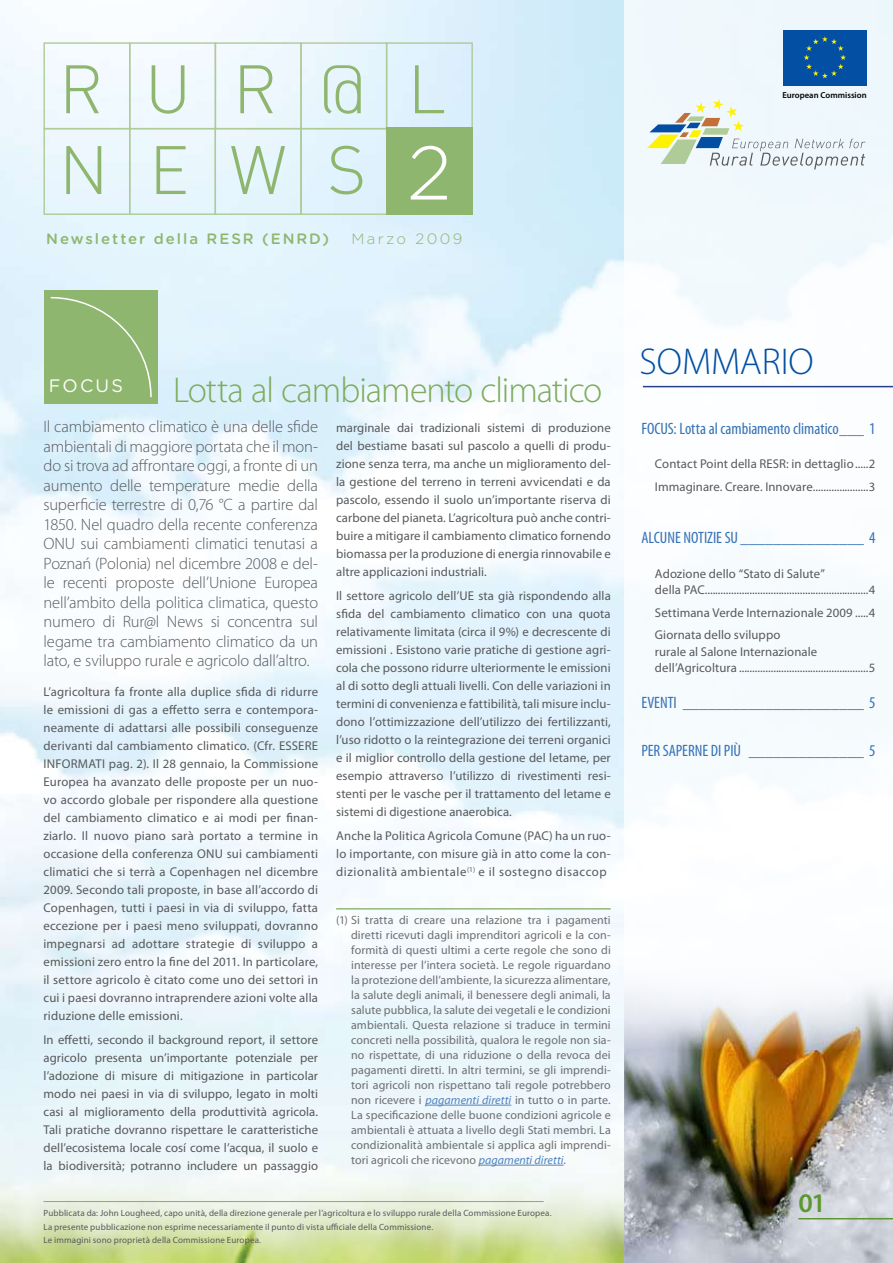
<style>
.page{position:relative;width:893px;height:1263px;background:#fff}
.page>*{position:absolute;margin:0;border:0;box-sizing:border-box;transform-origin:0 0}
.t1{font:300 67.35px "FFDIN";letter-spacing:.6em;color:#8eb66f}
.t2{font:300 37.5px "Myriad Pro";color:#034fa3}
.t3{font:300 36px "Myriad Pro";letter-spacing:-.03em;color:#7dac5b}
.t4{font:600 27px "Myriad Pro";color:#5d9732}
.t5{font:18px "Gotham Rounded";letter-spacing:.12em;color:#fff}
.t6{font:300 16.5px/19.5px "Myriad Pro";letter-spacing:-.01em;color:#58595b;text-align:justify}
.t7{font:condensed 16.5px "Myriad Pro";letter-spacing:-.005em;color:#3572b6}
.t8{font:500 15px "Gotham Rounded";letter-spacing:.13em;color:#8eb66f}
.t9{font:300 15px "Gotham Rounded";letter-spacing:.16em;color:#8eb66f}
.t10{font:12.75px/18px "Myriad Pro";letter-spacing:.01em;color:#58595b;text-align:justify}
.t11{font:12px/15px "Myriad Pro";letter-spacing:.005em;color:#6d6f71;text-align:justify}
.t12{font:9px/13.5px "Myriad Pro";letter-spacing:.02em;color:#58595b}
.t13{font:600 8.7px "Myriad Pro";color:#000}
.s1{font-family:"Gotham HTF";font-size:75.75px;color:#fff}
.s2{font-style:italic;color:#4f83be}
</style>
<div class="page">
<img style="left:0;top:0;width:893px;height:1263px">
<div style="left:625px;top:1px;width:267px;height:1262px;background:#f8fcfe"></div>
<img style="left:625px;top:959px;width:268px;height:304px">
<hr style="left:643px;top:386px;width:250px;height:1px;background:#25408f">
<hr style="left:798px;top:1218px;width:95px;height:1px;background:#5d9732">
<div style="left:783px;top:30px;width:84px;height:55px;background:#034fa3"></div>
<svg style="left:804px;top:36px;width:42px;height:42px"></svg>
<svg style="left:647px;top:99px;width:218px;height:71px"></svg>
<hr style="left:44px;top:1201px;width:500px;height:1px;background:#999">
<div style="left:43px;top:42px;width:87px;height:87px;border:1px solid #aecb98"></div>
<div style="left:215px;top:42px;width:87px;height:87px;border:1px solid #aecb98"></div>
<div style="left:386px;top:42px;width:87px;height:87px;border:1px solid #aecb98"></div>
<div style="left:129px;top:128px;width:87px;height:87px;border:1px solid #aecb98"></div>
<div style="left:129px;top:42px;width:87px;height:87px;border:1px solid #aecb98"></div>
<div style="left:300px;top:42px;width:87px;height:87px;border:1px solid #aecb98"></div>
<div style="left:43px;top:128px;width:87px;height:87px;border:1px solid #aecb98"></div>
<div style="left:301px;top:128px;width:86px;height:87px;border:1px solid #aecb98"></div>
<div style="left:215px;top:128px;width:87px;height:87px;border:1px solid #aecb98"></div>
<div style="left:386px;top:128px;width:87px;height:87px;background:#8eb66f"></div>
<div style="left:44px;top:291px;width:113px;height:113px;background:#8eb66f"></div>
<svg style="left:50px;top:297px;width:102px;height:101px"></svg>
<hr style="left:336px;top:908px;width:275px;height:1px;background:#5d9732">
<hr style="left:425px;top:1105px;width:86px;height:1px;background:#4f83be">
<hr style="left:479px;top:1165px;width:85px;height:1px;background:#4f83be">
<h1 class="t1" style="left:59px;top:48px;width:389px">RUR@L</h1>
<h1 class="t1" style="left:59px;top:128px;width:394px">NEWS<span class="s1">2</span></h1>
<p class="t8" style="left:46px;top:228px;width:284px">Newsletter della RESR (ENRD)</p>
<p class="t9" style="left:351px;top:229px;width:113px">Marzo 2009</p>
<p class="t13" style="left:782px;top:90px;width:86px">European Commission</p>
<h3 class="t5" style="left:49px;top:373px;width:75px">FOCUS</h3>
<h3 class="t3" style="left:173px;top:370px;width:431px">Lotta al cambiamento climatico</h3>
<p class="t6" style="left:44px;top:417px;width:276px">Il cambiamento climatico è una delle sfide ambientali di maggiore portata che il mon&shy;do si trova ad affrontare oggi, a fronte di un aumento delle temperature medie della superficie terrestre di 0,76 °C a partire dal 1850. Nel quadro della recente conferenza ONU sui cambiamenti climatici tenutasi a Poznań (Polonia) nel dicembre 2008 e del&shy;le recenti proposte dell’Unione Europea nell’ambito della politica climatica, questo numero di Rur@l News si concentra sul legame tra cambiamento climatico da un lato, e sviluppo rurale e agricolo dall’altro.</p>
<p class="t10" style="left:44px;top:683px;width:276px">L’agricoltura fa fronte alla duplice sfida di ridurre le emissioni di gas a effetto serra e contempora&shy;neamente di adattarsi alle possibili conseguenze derivanti dal cambiamento climatico. (Cfr. ESSERE INFORMATI pag. 2). Il 28 gennaio, la Commissione Europea ha avanzato delle proposte per un nuo&shy;vo accordo globale per rispondere alla questione del cambiamento climatico e ai modi per finan&shy;ziarlo. Il nuovo piano sarà portato a termine in occasione della conferenza ONU sui cambiamenti climatici che si terrà a Copenhagen nel dicembre 2009. Secondo tali proposte, in base all’accordo di Copenhagen, tutti i paesi in via di sviluppo, fatta eccezione per i paesi meno sviluppati, dovranno impegnarsi ad adottare strategie di sviluppo a emissioni zero entro la fine del 2011. In particolare, il settore agricolo è citato come uno dei settori in cui i paesi dovranno intraprendere azioni volte alla riduzione delle emissioni.</p>
<p class="t10" style="left:44px;top:1031px;width:276px">In effetti, secondo il background report, il settore agricolo presenta un’importante potenziale per l’adozione di misure di mitigazione in particolar modo nei paesi in via di sviluppo, legato in molti casi al miglioramento della produttività agricola.<br>Tali pratiche dovranno rispettare le caratteristiche dell’ecosistema locale cosí come l’acqua, il suolo e la biodiversità; potranno includere un passaggio</p>
<p class="t10" style="left:336px;top:419px;width:276px">marginale dai tradizionali sistemi di produzione del bestiame basati sul pascolo a quelli di produ&shy;zione senza terra, ma anche un miglioramento del&shy;la gestione del terreno in terreni avvicendati e da pascolo, essendo il suolo un’importante riserva di carbone del pianeta. L’agricoltura può anche contri&shy;buire a mitigare il cambiamento climatico fornendo biomassa per la produzione di energia rinnovabile e altre applicazioni industriali.</p>
<p class="t10" style="left:336px;top:587px;width:276px">Il settore agricolo dell’UE sta già rispondendo alla sfida del cambiamento climatico con una quota relativamente limitata (circa il 9%) e decrescente di emissioni . Esistono varie pratiche di gestione agri&shy;cola che possono ridurre ulteriormente le emissioni al di sotto degli attuali livelli. Con delle variazioni in termini di convenienza e fattibilità, tali misure inclu&shy;dono l’ottimizzazione dell’utilizzo dei fertilizzanti, l’uso ridotto o la reintegrazione dei terreni organici e il miglior controllo della gestione del letame, per esempio attraverso l’utilizzo di rivestimenti resi&shy;stenti per le vasche per il trattamento del letame e sistemi di digestione anaerobica.</p>
<p class="t10" style="left:336px;top:827px;width:276px">Anche la Politica Agricola Comune (PAC) ha un ruo&shy;lo importante, con misure già in atto come la con&shy;dizionalità ambientale<sup>(1)</sup> e il sostegno disaccop</p>
<p class="t11" style="left:351px;top:912px;width:261px;text-indent:-15px">(1) Si tratta di creare una relazione tra i pagamenti diretti ricevuti dagli imprenditori agricoli e la con&shy;formità di questi ultimi a certe regole che sono di interesse per l’intera società. Le regole riguardano la protezione dell’ambiente, la sicurezza alimentare, la salute degli animali, il benessere degli animali, la salute pubblica, la salute dei vegetali e le condizioni ambientali. Questa relazione si traduce in termini concreti nella possibilità, qualora le regole non sia&shy;no rispettate, di una riduzione o della revoca dei pagamenti diretti. In altri termini, se gli imprendi&shy;tori agricoli non rispettano tali regole potrebbero non ricevere i <span class="s2">pagamenti diretti</span> in tutto o in parte.<br>La specificazione delle buone condizioni agricole e ambientali è attuata a livello degli Stati membri. La condizionalità ambientale si applica agli imprendi&shy;tori agricoli che ricevono <span class="s2">pagamenti diretti</span>.</p>
<p class="t12" style="left:44px;top:1206px;width:510px">Pubblicata da: John Lougheed, capo unità, della direzione generale per l’agricoltura e lo sviluppo rurale della Commissione Europea.<br>La presente pubblicazione non esprime necessariamente il punto di vista ufficiale della Commissione.<br>Le immagini sono proprietà della Commissione Europea.</p>
<h2 class="t2" style="left:639px;top:341px;width:176px">SOMMARIO</h2>
<p class="t7" style="left:641px;top:418px;width:236px">FOCUS: Lotta al cambiamento climatico___ 1</p>
<p class="t10" style="left:655px;top:453px;width:222px;line-height:22.5px">Contact Point della RESR: in dettaglio.....2<br>Immaginare. Creare. Innovare.....................3</p>
<p class="t7" style="left:641px;top:528px;width:236px">ALCUNE NOTIZIE SU _______________ 4</p>
<p class="t10" style="left:655px;top:565px;width:222px;line-height:16.5px">Adozione dello “Stato di Salute”<br>della PAC..............................................................4</p>
<p class="t10" style="left:655px;top:601px;width:222px;line-height:22.5px">Settimana Verde Internazionale 2009 .....4<br>Giornata dello sviluppo</p>
<p class="t10" style="left:655px;top:643px;width:222px;line-height:16.5px">rurale al Salone Internazionale dell’Agricoltura .................................................5</p>
<p class="t7" style="left:641px;top:693px;width:236px">EVENTI ______________________ 5</p>
<p class="t7" style="left:641px;top:741px;width:236px">PER SAPERNE DI PIÙ ______________ 5</p>
<h3 class="t4" style="left:798px;top:1185px;width:29px">01</h3>
</div>
